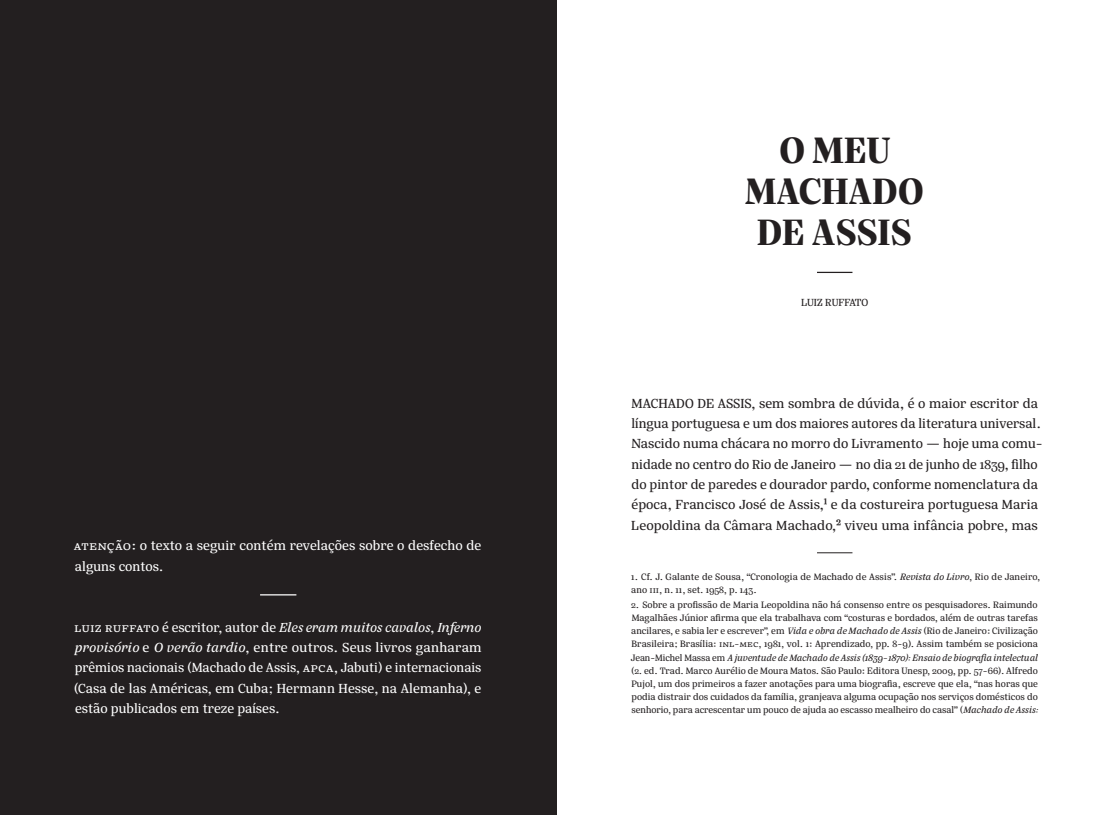
<style>
.page{position:relative;width:1113px;height:815px;background:#fff}
.page>*{position:absolute;margin:0;border:0;box-sizing:border-box;transform-origin:0 0}
._3_1_Miolo_-_Título{font:700 40px/40.8px "Silva Display";color:#231f20;text-align:center}
._3_4_Miolo_-_Texto{font:14.38px/20.4px "Silva Text";color:#231f20}
._3_4_2_Miolo_-_Texto{font:14.38px/20.4px "Silva Text";color:#fff}
._3_2_Miolo_-_Subtítu{font:11.25px "Silva Text";color:#231f20}
._3_6_Miolo_-_Notas{font:10.12px/13.1px "Silva Text";color:#231f20}
.s1{font-style:italic}
</style>
<div class="page">
<div style="left:0;top:0;width:556px;height:815px;background:#231f20"></div>
<hr style="left:817px;top:272px;width:35px;height:1px;background:#231f20">
<hr style="left:817px;top:552px;width:35px;height:1px;background:#231f20">
<hr style="left:260px;top:594px;width:36px;height:1px;background:#fff">
<p class="_3_4_2_Miolo_-_Texto" style="left:74px;top:535px;width:409px">Atenção: o texto a seguir contém revelações sobre o desfecho de alguns contos.</p>
<p class="_3_4_2_Miolo_-_Texto" style="left:74px;top:617px;width:409px;text-align:justify">LUIZ RUFFATO é escritor, autor de <span class="s1">Eles eram muitos cavalos</span>, <span class="s1">Inferno provisório</span> e <span class="s1">O verão tardio</span>, entre outros. Seus livros ganharam prêmios nacionais (Machado de Assis, APCA, Jabuti) e internacionais (Casa de las Américas, em Cuba; Hermann Hesse, na Alemanha), e estão publicados em treze países.</p>
<p class="_3_1_Miolo_-_Título" style="left:744px;top:129px;width:180px">O MEU<br>MACHADO<br>DE ASSIS</p>
<p class="_3_2_Miolo_-_Subtítu" style="left:801px;top:295px;width:69px">LUIZ RUFFATO</p>
<p class="_3_4_Miolo_-_Texto" style="left:631px;top:393px;width:413px">MACHADO DE ASSIS, sem sombra de dúvida, é o maior escritor da língua portuguesa e um dos maiores autores da literatura universal.<br>Nascido numa chácara no morro do Livramento—hoje uma comu&shy;nidade no centro do Rio de Janeiro—no dia 21 de junho de 1839, filho do pintor de paredes e dourador pardo, conforme nomenclatura da época, Francisco José de Assis,1 e da costureira portuguesa Maria Leopoldina da Câmara Machado,2 viveu uma infância pobre, mas</p>
<p class="_3_6_Miolo_-_Notas" style="left:631px;top:570px;width:410px">1. Cf. J. Galante de Sousa, “Cronologia de Machado de Assis”. <span class="s1">Revista do Livro</span>, Rio de Janeiro, ano iii, n. 11, set. 1958, p. 143.</p>
<p class="_3_6_Miolo_-_Notas" style="left:631px;top:598px;width:409px;text-align:justify">2. Sobre a profissão de Maria Leopoldina não há consenso entre os pesquisadores. Raimundo Magalhães Júnior afirma que ela trabalhava com “costuras e bordados, além de outras tarefas ancilares, e sabia ler e escrever”, em <span class="s1">Vida e obra de Machado de Assis</span> (Rio de Janeiro: Civilização Brasileira; Brasília: inl-mec, 1981, vol. 1: Aprendizado, pp. 8-9). Assim também se posiciona Jean-Michel Massa em <span class="s1">A juventude de Machado de Assis (1839-1870): Ensaio de biografia intelectual </span>(2. ed. Trad. Marco Aurélio de Moura Matos. São Paulo: Editora Unesp, 2009, pp. 57-66). Alfredo Pujol, um dos primeiros a fazer anotações para uma biografia, escreve que ela, “nas horas que podia distrair dos cuidados da família, granjeava alguma ocupação nos serviços domésticos do senhorio, para acrescentar um pouco de ajuda ao escasso mealheiro do casal” (<span class="s1">Machado de Assis:</span></p>
</div>
